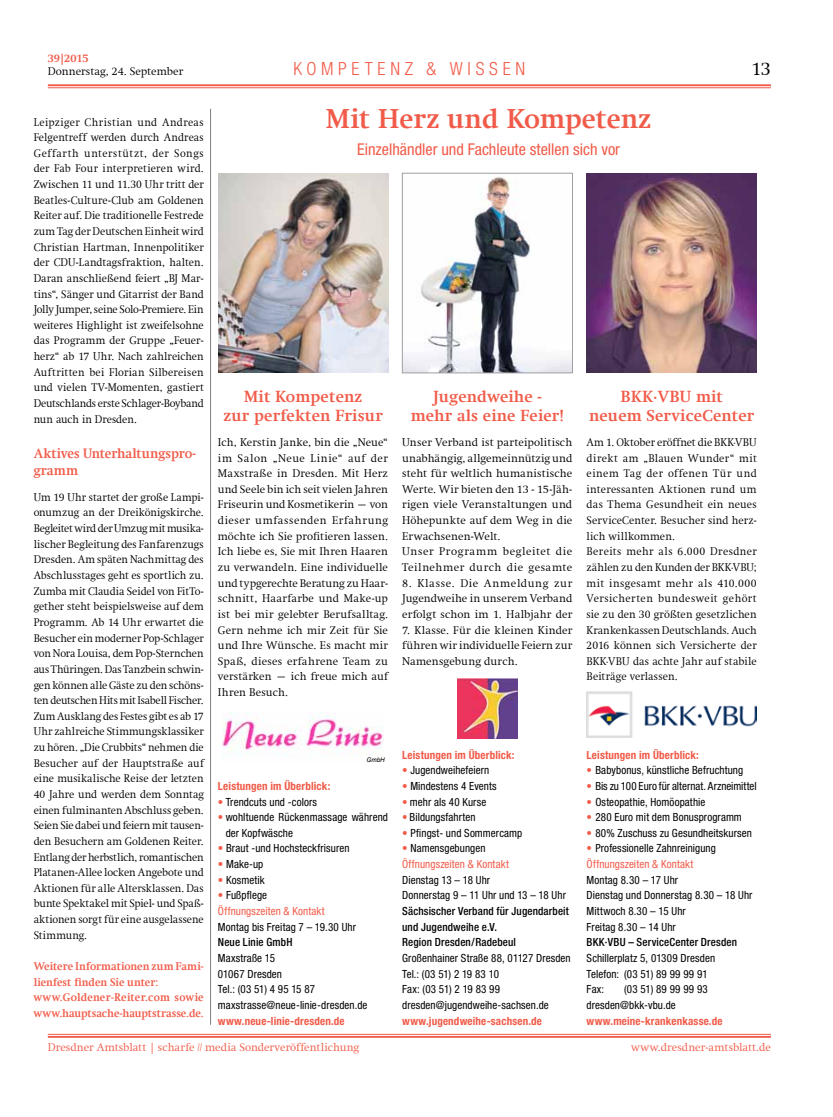
<style>
.page{position:relative;width:833px;height:1117px;background:#fff}
.page>*{position:absolute;margin:0;border:0;box-sizing:border-box;transform-origin:0 0}
.t1{font:700 27.5px "Swift Com";color:#f15b49}
.t2{font:300 18.75px "Swift Com";color:#000}
.t3{font:300 condensed 18.12px "Helvetica Neue";letter-spacing:.26em;color:#f15b49}
.t4{font:700 16.25px/18.8px "Swift Com";letter-spacing:.01em;color:#f15b49;text-align:center}
.t5{font:condensed 16.25px "Helvetica Neue";color:#f15b49}
.t6{font:700 13.75px/16.2px "Swift Com";color:#f15b49;scale:.95 1}
.t7{font:300 11.25px/15.6px "Swift Com";letter-spacing:.015em;color:#000;text-align:justify;scale:.95 1}
.t8{font:300 11.25px/15.6px "Swift Com";letter-spacing:.015em;color:#000;text-align:justify}
.t9{font:condensed 11.25px/15.6px "Helvetica Neue";letter-spacing:.01em;color:#000}
.t10{font:300 11.25px/15.6px "Swift Com";letter-spacing:.015em;color:#000;scale:.96 1}
.t11{font:700 condensed 11.25px "Helvetica Neue";letter-spacing:.015em;color:#f15b49}
.t12{font:500 condensed 11.25px/15.6px "Helvetica Neue";letter-spacing:.015em;color:#000}
.t13{font:700 11.25px/15.6px "Swift Com";letter-spacing:.005em;color:#f15b49;scale:.95 1}
.t14{font:300 11.25px "Swift Com";letter-spacing:.005em;color:#f15b49}
.t15{font:condensed 11.25px/15.6px "Helvetica Neue";letter-spacing:.01em;color:#f15b49}
.t16{font:700 11.25px "Swift Com";letter-spacing:.005em;color:#f15b49}
.t17{font:italic 6.38px "Arial";color:#000}
.s1{color:#f15b49}
.s2{color:#000}
</style>
<div class="page">
<hr style="left:48px;top:1033px;width:723px;height:1px;background:#f15b49">
<hr style="left:48px;top:1035px;width:723px;height:2px;background:#f15b49">
<hr style="left:48px;top:87px;width:723px;height:1px;background:#f15b49">
<hr style="left:48px;top:84px;width:723px;height:2px;background:#f15b49">
<img style="left:218px;top:173px;width:170px;height:200px">
<img style="left:222px;top:712px;width:161px;height:44px">
<img style="left:404px;top:177px;width:166px;height:194px">
<div style="left:402px;top:173px;width:170px;height:200px;border:1px solid #9d9fa2"></div>
<img style="left:457px;top:678px;width:60px;height:60px">
<hr style="left:210px;top:109px;width:1px;height:915px;background:#808285">
<img style="left:587px;top:173px;width:170px;height:200px">
<img style="left:586px;top:691px;width:170px;height:46px">
<p class="t16" style="left:48px;top:52px;width:42px">39|2015</p>
<p class="t8" style="left:48px;top:63px;width:137px">Donnerstag, 24. September</p>
<p class="t7" style="left:34px;top:114px;width:180px">Leipziger Christian und Andreas Felgentreff werden durch Andreas Geffarth unterstützt, der Songs der Fab Four interpretieren wird.<br>Zwischen 11 und 11.30 Uhr tritt der Beatles-Culture-Club am Goldenen Reiter auf. Die traditionelle Festrede zum Tag der Deutschen Einheit wird Christian Hartman, Innenpolitiker der CDU-Landtagsfraktion, halten.<br>Daran anschließend feiert „BJ Mar&shy;tins“, Sänger und Gitarrist der Band Jolly Jumper, seine Solo-Premiere. Ein weiteres Highlight ist zweifelsohne das Programm der Gruppe „Feuer&shy;herz“ ab 17 Uhr. Nach zahlreichen Auftritten bei Florian Silbereisen und vielen TV-Momenten, gastiert Deutschlands erste Schlager-Boyband nun auch in Dresden.</p>
<p class="t6" style="left:34px;top:445px;width:172px">Aktives Unterhaltungspro&shy;gramm</p>
<p class="t7" style="left:34px;top:489px;width:180px">Um 19 Uhr startet der große Lampi&shy;onumzug an der Dreikönigskirche.<br>Begleitet wird der Umzug mit musika&shy;lischer Begleitung des Fanfarenzugs Dresden. Am späten Nachmittag des Abschlusstages geht es sportlich zu.<br>Zumba mit Claudia Seidel von FitTo&shy;gether steht beispielsweise auf dem Programm. Ab 14 Uhr erwartet die Besucher ein moderner Pop-Schlager von Nora Louisa, dem Pop-Sternchen aus Thüringen. Das Tanzbein schwin&shy;gen können alle Gäste zu den schöns&shy;ten deutschen Hits mit Isabell Fischer.<br>Zum Ausklang des Festes gibt es ab 17<br>Uhr zahlreiche Stimmungsklassiker zu hören. „Die Crubbits“ nehmen die Besucher auf der Hauptstraße auf eine musikalische Reise der letzten 40 Jahre und werden dem Sonntag einen fulminanten Abschluss geben.<br>Seien Sie dabei und feiern mit tausen&shy;den Besuchern am Goldenen Reiter.<br>Entlang der herbstlich, romantischen Platanen-Allee locken Angebote und Aktionen für alle Altersklassen. Das bunte Spektakel mit Spiel- und Spaß&shy;aktionen sorgt für eine ausgelassene Stimmung.</p>
<p class="t13" style="left:34px;top:958px;width:180px">Weitere Informationen zum Fami&shy;lienfest finden Sie unter: www.Goldener-Reiter.com sowie www.hauptsache-hauptstrasse.de.</p>
<h3 class="t3" style="left:293px;top:58px;width:14px">KOM</h3>
<h3 class="t3" style="left:338px;top:58px;width:151px">PET ENZ &amp; WISSEN</h3>
<h2 class="t2" style="left:751px;top:58px;width:21px">13</h2>
<h1 class="t1" style="left:325px;top:102px;width:328px">Mit Herz und Kompetenz</h1>
<h3 class="t5" style="left:357px;top:139px;width:264px">Einzelhändler und Fachleute stellen sich vor</h3>
<h3 class="t4" style="left:223px;top:387px;width:161px">Mit Kompetenz<br>zur perfekten Frisur</h3>
<p class="t8" style="left:218px;top:434px;width:172px">Ich, Kerstin Janke, bin die „Neue“ im Salon „Neue Linie“ auf der Maxstraße in Dresden. Mit Herz und Seele bin ich seit vielen Jahren Friseurin und Kosmetikerin – von dieser umfassenden Erfahrung möchte ich Sie profitieren lassen.<br>Ich liebe es, Sie mit Ihren Haaren zu verwandeln. Eine individuelle und typgerechte Beratung zu Haar&shy;schnitt, Haarfarbe und Make-up ist bei mir gelebter Berufsalltag.<br>Gern nehme ich mir Zeit für Sie und Ihre Wünsche. Es macht mir Spaß, dieses erfahrene Team zu verstärken – ich freue mich auf Ihren Besuch.</p>
<h3 class="t4" style="left:411px;top:387px;width:155px">Jugendweihe - mehr als eine Feier!</h3>
<p class="t8" style="left:402px;top:434px;width:172px;text-align:left">Unser Verband ist parteipolitisch unabhängig, allgemeinnützig und steht für weltlich humanistische<br>Werte. Wir bieten den 13 - 15-Jäh&shy;rigen viele Veranstaltungen und<br>Höhepunkte auf dem Weg in die<br>Erwachsenen-Welt.<br>Unser Programm begleitet die<br>Teilnehmer durch die gesamte</p>
<p class="t8" style="left:402px;top:575px;width:172px">8. Klasse. Die Anmeldung zur Jugendweihe in unserem Verband erfolgt schon im 1. Halbjahr der</p>
<p class="t8" style="left:402px;top:622px;width:172px">7. Klasse. Für die kleinen Kinder führen wir individuelle Feiern zur Namensgebung durch.</p>
<h3 class="t4" style="left:589px;top:387px;width:167px">BKK·VBU mit<br>neuem ServiceCenter</h3>
<p class="t10" style="left:586px;top:434px;width:179px">Am 1. Oktober eröffnet die BKK·VBU direkt am „Blauen Wunder“ mit einem Tag der offenen Tür und interessanten Aktionen rund um das Thema Gesundheit ein neues<br>ServiceCenter. Besucher sind herz&shy;lich willkommen.<br>Bereits mehr als 6.000 Dresdner zählen zu den Kunden der BKK·VBU; mit insgesamt mehr als 410.000<br>Versicherten bundesweit gehört sie zu den 30 größten gesetzlichen<br>Krankenkassen Deutschlands. Auch<br>2016 können sich Versicherte der<br>BKK·VBU das achte Jahr auf stabile<br>Beiträge verlassen.</p>
<p class="t17" style="left:366px;top:755px;width:20px">GmbH</p>
<p class="t11" style="left:218px;top:779px;width:114px">Leistungen im Überblick:</p>
<p class="t9" style="left:218px;top:793px;width:101px"><span class="s1">•</span> Trendcuts und -colors</p>
<p class="t9" style="left:226px;top:809px;width:164px;text-indent:-8px"><span class="s1">•</span> wohltuende Rückenmassage während der Kopfwäsche</p>
<p class="t9" style="left:218px;top:840px;width:133px"><span class="s1">•</span> Braut -und Hochsteckfrisuren</p>
<p class="t9" style="left:218px;top:856px;width:47px"><span class="s1">•</span> Make-up</p>
<p class="t9" style="left:218px;top:871px;width:48px"><span class="s1">•</span> Kosmetik</p>
<p class="t15" style="left:218px;top:887px;width:108px">• <span class="s2">Fußpflege<br></span>Öffnungszeiten &amp; Kontakt</p>
<p class="t9" style="left:218px;top:918px;width:140px">Montag bis Freitag 7 – 19.30 Uhr</p>
<p class="t12" style="left:218px;top:934px;width:76px">Neue Linie GmbH</p>
<p class="t9" style="left:218px;top:949px;width:151px">Maxstraße 15<br>01067 Dresden<br>Tel.: (03 51) 4 95 15 87 maxstrasse@neue-linie-dresden.de</p>
<p class="t11" style="left:218px;top:1013px;width:128px">www.neue-linie-dresden.de</p>
<p class="t11" style="left:402px;top:747px;width:114px">Leistungen im Überblick:</p>
<p class="t9" style="left:402px;top:762px;width:89px"><span class="s1">•</span> Jugendweihefeiern</p>
<p class="t9" style="left:402px;top:778px;width:96px"><span class="s1">•</span> Mindestens 4 Events</p>
<p class="t9" style="left:402px;top:793px;width:86px"><span class="s1">•</span> mehr als 40 Kurse</p>
<p class="t9" style="left:402px;top:809px;width:75px"><span class="s1">•</span> Bildungsfahrten</p>
<p class="t9" style="left:402px;top:824px;width:122px"><span class="s1">•</span> Pfingst- und Sommercamp</p>
<p class="t15" style="left:402px;top:840px;width:108px">• <span class="s2">Namensgebungen<br></span>Öffnungszeiten &amp; Kontakt</p>
<p class="t9" style="left:402px;top:871px;width:165px">Dienstag 13 – 18 Uhr<br>Donnerstag 9 – 11 Uhr und 13 – 18 Uhr</p>
<p class="t12" style="left:402px;top:902px;width:168px">Sächsischer Verband für Jugendarbeit und Jugendweihe e.V.<br>Region Dresden/Radebeul</p>
<p class="t9" style="left:402px;top:949px;width:170px">Großenhainer Straße 88, 01127 Dresden<br>Tel.: (03 51) 2 19 83 10<br>Fax: (03 51) 2 19 83 99 dresden@jugendweihe-sachsen.de</p>
<p class="t11" style="left:402px;top:1013px;width:141px">www.jugendweihe-sachsen.de</p>
<p class="t11" style="left:586px;top:747px;width:114px">Leistungen im Überblick:</p>
<p class="t9" style="left:586px;top:762px;width:158px"><span class="s1">•</span> Babybonus, künstliche Befruchtung</p>
<p class="t9" style="left:586px;top:778px;width:172px"><span class="s1">•</span> Bis zu 100 Euro für alternat. Arzneimittel</p>
<p class="t9" style="left:586px;top:793px;width:120px"><span class="s1">•</span> Osteopathie, Homöopathie</p>
<p class="t9" style="left:586px;top:809px;width:157px"><span class="s1">•</span> 280 Euro mit dem Bonusprogramm</p>
<p class="t9" style="left:586px;top:824px;width:167px"><span class="s1">•</span> 80% Zuschuss zu Gesundheitskursen</p>
<p class="t9" style="left:586px;top:840px;width:131px"><span class="s1">•</span> Professionelle Zahnreinigung<br><span class="s1">Öffnungszeiten &amp; Kontakt</span></p>
<p class="t9" style="left:586px;top:871px;width:167px">Montag 8.30 – 17 Uhr<br>Dienstag und Donnerstag 8.30 – 18 Uhr<br>Mittwoch 8.30 – 15 Uhr<br>Freitag 8.30 – 14 Uhr</p>
<p class="t12" style="left:586px;top:934px;width:152px">BKK·VBU – ServiceCenter Dresden</p>
<p class="t9" style="left:586px;top:949px;width:130px">Schillerplatz 5, 01309 Dresden<br>Telefon: (03 51) 89 99 99 91<br>Fax:</p>
<p class="t9" style="left:586px;top:981px;width:123px;text-indent:37px">(03 51) 89 99 99 93 dresden@bkk-vbu.de</p>
<p class="t11" style="left:586px;top:1013px;width:137px">www.meine-krankenkasse.de</p>
<p class="t14" style="left:48px;top:1040px;width:313px">Dresdner Amtsblatt | scharfe // media Sonderveröffentlichung</p>
<p class="t14" style="left:631px;top:1040px;width:141px">www.dresdner-amtsblatt.de</p>
</div>
